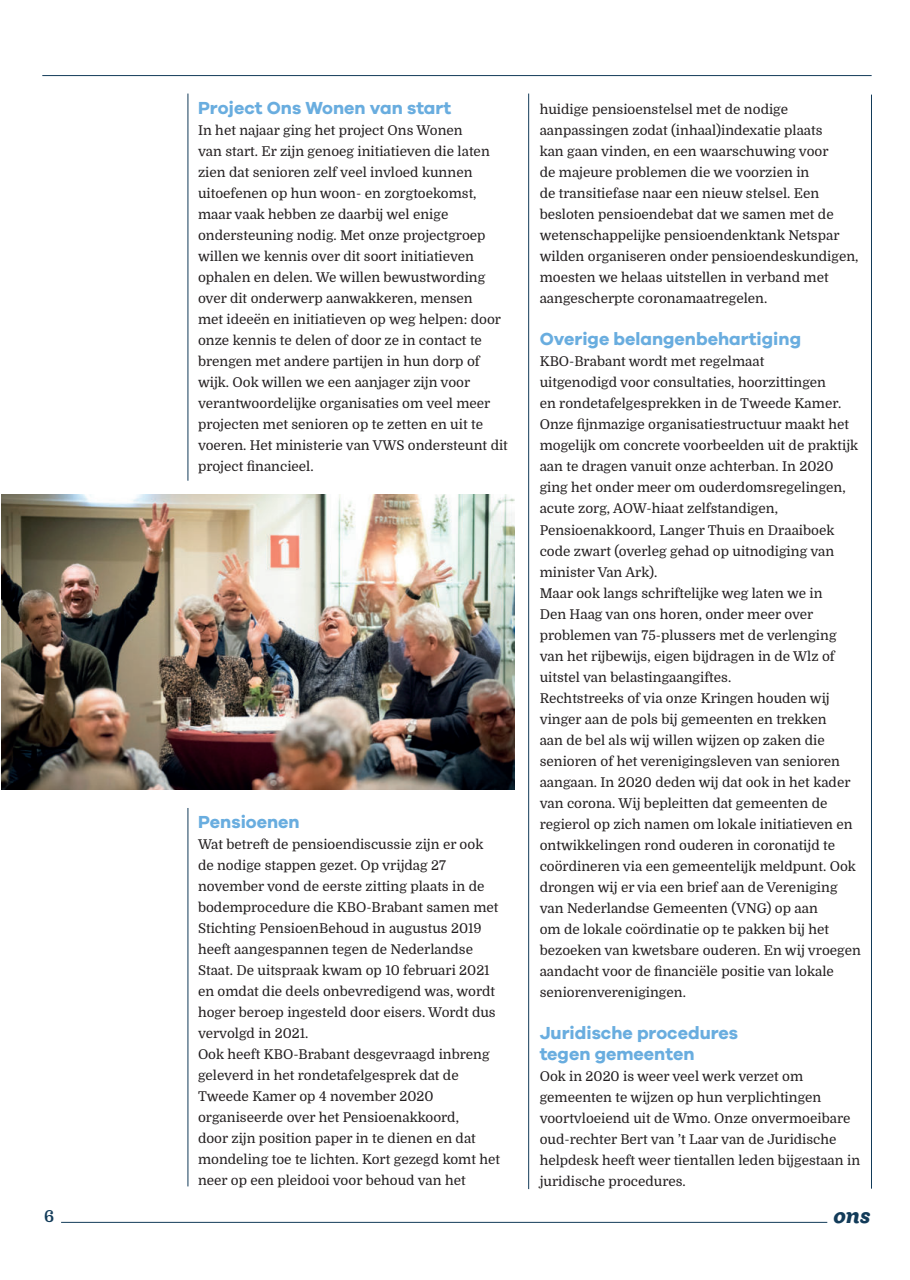
<style>
.page{position:relative;width:910px;height:1280px;background:#fff}
.page>*{position:absolute;margin:0;border:0;box-sizing:border-box;transform-origin:0 0}
.t1{font:italic 800 21px "Ulises";color:#123b59}
.t2{font:700 18px/21px "Galano Grotesque DEMO";color:#69addf}
.t3{font:700 16.5px "Domine";color:#123b59}
.t4{font:13.5px/21px "Domine";color:#231f20}
</style>
<div class="page">
<hr style="left:871px;top:95px;width:1px;height:1094px;background:#123b59">
<hr style="left:188px;top:94px;width:1px;height:387px;background:#123b59">
<hr style="left:528px;top:94px;width:1px;height:1095px;background:#123b59">
<hr style="left:61px;top:1222px;width:766px;height:1px;background:#123b59">
<hr style="left:42px;top:75px;width:830px;height:1px;background:#123b59">
<img style="left:1px;top:495px;width:513px;height:295px">
<hr style="left:188px;top:808px;width:1px;height:378px;background:#123b59">
<h2 class="t2" style="left:198px;top:98px;width:255px">Project Ons Wonen van start</h2>
<p class="t4" style="left:198px;top:120px;width:311px">In het najaar ging het project Ons Wonen<br>van start. Er zijn genoeg initiatieven die laten zien dat senioren zelf veel invloed kunnen uitoefenen op hun woon- en zorgtoekomst, maar vaak hebben ze daarbij wel enige ondersteuning nodig. Met onze projectgroep willen we kennis over dit soort initiatieven ophalen en delen. We willen bewustwording over dit onderwerp aanwakkeren, mensen<br>met ideeën en initiatieven op weg helpen: door onze kennis te delen of door ze in contact te brengen met andere partijen in hun dorp of wijk. Ook willen we een aanjager zijn voor verantwoordelijke organisaties om veel meer projecten met senioren op te zetten en uit te voeren. Het ministerie van VWS ondersteunt dit project financieel.</p>
<h2 class="t2" style="left:198px;top:812px;width:103px">Pensioenen</h2>
<p class="t4" style="left:198px;top:834px;width:304px">Wat betreft de pensioendiscussie zijn er ook de nodige stappen gezet. Op vrijdag 27 november vond de eerste zitting plaats in de bodemprocedure die KBO-Brabant samen met Stichting PensioenBehoud in augustus 2019 heeft aangespannen tegen de Nederlandse Staat. De uitspraak kwam op 10 februari 2021 en omdat die deels onbevredigend was, wordt hoger beroep ingesteld door eisers. Wordt dus vervolgd in 2021.<br>Ook heeft KBO-Brabant desgevraagd inbreng geleverd in het rondetafelgesprek dat de Tweede Kamer op 4 november 2020 organiseerde over het Pensioenakkoord,<br>door zijn position paper in te dienen en dat mondeling toe te lichten. Kort gezegd komt het neer op een pleidooi voor behoud van het</p>
<p class="t4" style="left:540px;top:99px;width:320px">huidige pensioenstelsel met de nodige aanpassingen zodat (inhaal)indexatie plaats<br>kan gaan vinden, en een waarschuwing voor<br>de majeure problemen die we voorzien in<br>de transitiefase naar een nieuw stelsel. Een besloten pensioendebat dat we samen met de wetenschappelijke pensioendenktank Netspar wilden organiseren onder pensioendeskundigen, moesten we helaas uitstellen in verband met aangescherpte coronamaatregelen.</p>
<h2 class="t2" style="left:540px;top:330px;width:263px">Overige belangenbehartiging</h2>
<p class="t4" style="left:540px;top:351px;width:323px">KBO-Brabant wordt met regelmaat<br>uitgenodigd voor consultaties, hoorzittingen<br>en rondetafelgesprekken in de Tweede Kamer.<br>Onze fijnmazige organisatiestructuur maakt het mogelijk om concrete voorbeelden uit de praktijk aan te dragen vanuit onze achterban. In 2020 ging het onder meer om ouderdomsregelingen, acute zorg, AOW-hiaat zelfstandigen, Pensioenakkoord, Langer Thuis en Draaiboek code zwart (overleg gehad op uitnodiging van minister Van Ark).<br>Maar ook langs schriftelijke weg laten we in<br>Den Haag van ons horen, onder meer over problemen van 75-plussers met de verlenging van het rijbewijs, eigen bijdragen in de Wlz of uitstel van belastingaangiftes.<br>Rechtstreeks of via onze Kringen houden wij vinger aan de pols bij gemeenten en trekken<br>aan de bel als wij willen wijzen op zaken die senioren of het verenigingsleven van senioren aangaan. In 2020 deden wij dat ook in het kader van corona. Wij bepleitten dat gemeenten de regierol op zich namen om lokale initiatieven en ontwikkelingen rond ouderen in coronatijd te coördineren via een gemeentelijk meldpunt. Ook drongen wij er via een brief aan de Vereniging van Nederlandse Gemeenten (VNG) op aan<br>om de lokale coördinatie op te pakken bij het bezoeken van kwetsbare ouderen. En wij vroegen aandacht voor de financiële positie van lokale seniorenverenigingen.</p>
<h2 class="t2" style="left:540px;top:1023px;width:200px">Juridische procedures tegen gemeenten</h2>
<p class="t4" style="left:540px;top:1065px;width:322px">Ook in 2020 is weer veel werk verzet om gemeenten te wijzen op hun verplichtingen voortvloeiend uit de Wmo. Onze onvermoeibare oud-rechter Bert van ’t Laar van de Juridische helpdesk heeft weer tientallen leden bijgestaan in juridische procedures.</p>
<p class="t3" style="left:44px;top:1207px;width:12px">6</p>
<h1 class="t1" style="left:833px;top:1204px;width:39px">ons</h1>
</div>
